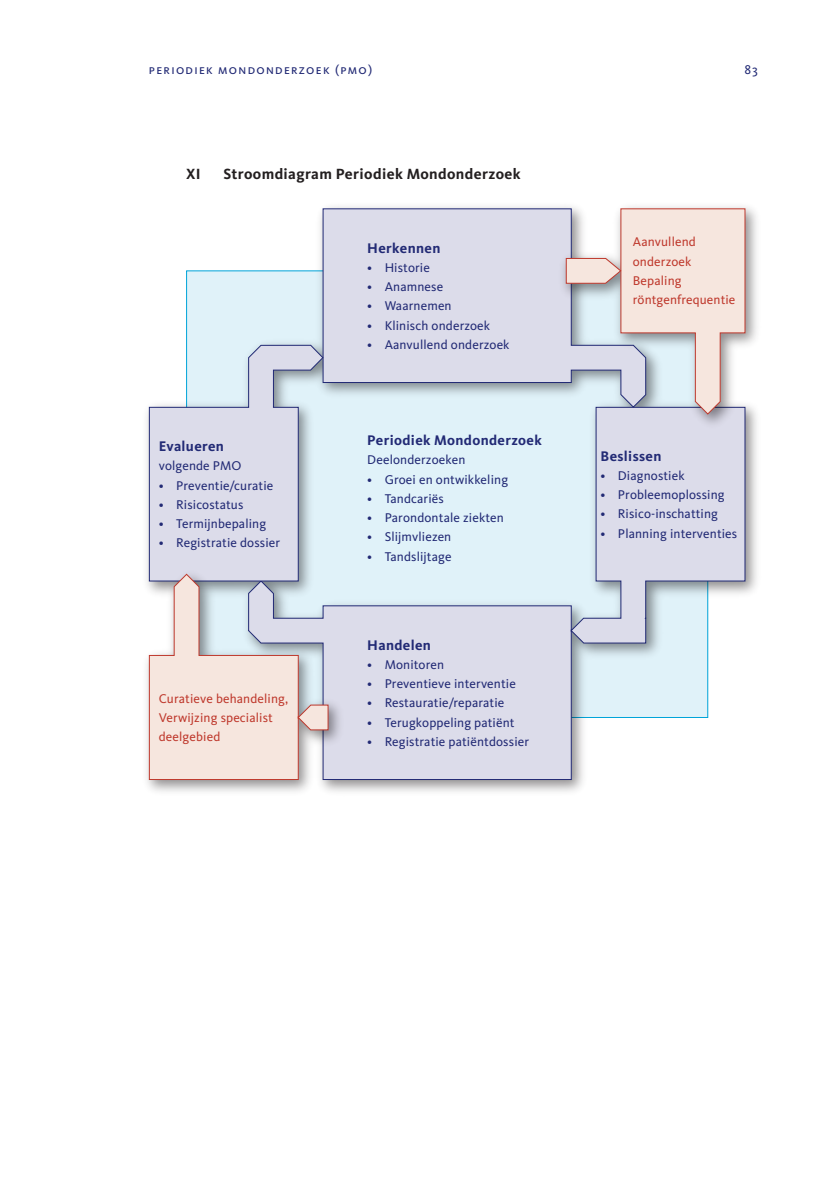
<style>
.page{position:relative;width:819px;height:1191px;background:#fff}
.page>*{position:absolute;margin:0;border:0;box-sizing:border-box;transform-origin:0 0}
.t1{font:700 15.4px "Kievit";letter-spacing:.025em;color:#231f20}
.t2{font:15.4px "Kievit Bold SC";color:#231f20}
.t3{font:700 14.35px "Kievit";letter-spacing:.025em;color:#222a75}
.t4{font:13.12px "Kievit";letter-spacing:.01em;color:#222a75}
.t5{font:13.12px/19.2px "Kievit";letter-spacing:.01em;color:#bf392d}
.t6{font:13.12px "Kievit Book SC";letter-spacing:.1em;color:#222a75}
</style>
<div class="page">
<img style="left:146px;top:206px;width:611px;height:586px">
<svg style="left:324px;top:408px;width:421px;height:372px;background:#dde6f0"></svg>
<svg style="left:322px;top:208px;width:234px;height:200px;background:#d7d9e7"></svg>
<svg style="left:148px;top:344px;width:176px;height:219px;background:#d7dce9"></svg>
<img style="left:556px;top:206px;width:201px;height:231px">
<svg style="left:565px;top:208px;width:180px;height:207px;background:#e2dddd"></svg>
<img style="left:146px;top:563px;width:205px;height:229px">
<svg style="left:148px;top:573px;width:181px;height:207px;background:#e4dcdb"></svg>
<p class="t6" style="left:149px;top:63px;width:225px">periodiek mondonderzoek (pmo)</p>
<p class="t4" style="left:744px;top:63px;width:15px">83</p>
<p class="t2" style="left:186px;top:165px;width:16px">XI</p>
<p class="t1" style="left:223px;top:165px;width:299px">Stroomdiagram Periodiek Mondonderzoek</p>
<p class="t3" style="left:159px;top:438px;width:67px">Evalueren</p>
<p class="t4" style="left:159px;top:458px;width:84px">volgende PMO</p>
<p class="t4" style="left:159px;top:478px;width:116px">• Preventie/curatie</p>
<p class="t4" style="left:159px;top:497px;width:86px">• Risicostatus</p>
<p class="t4" style="left:159px;top:516px;width:109px">• Termijnbepaling</p>
<p class="t4" style="left:159px;top:535px;width:123px">• Registratie dossier</p>
<p class="t5" style="left:159px;top:689px;width:131px">Curatieve behandeling,<br>Verwijzing specialist deelgebied</p>
<p class="t3" style="left:367px;top:239px;width:75px">Herkennen</p>
<p class="t4" style="left:367px;top:260px;width:64px">• Historie</p>
<p class="t4" style="left:367px;top:279px;width:77px">• Anamnese</p>
<p class="t4" style="left:367px;top:298px;width:86px">• Waarnemen</p>
<p class="t4" style="left:367px;top:318px;width:124px">• Klinisch onderzoek</p>
<p class="t4" style="left:367px;top:337px;width:144px">• Aanvullend onderzoek</p>
<p class="t3" style="left:367px;top:432px;width:176px">Periodiek Mondonderzoek</p>
<p class="t4" style="left:367px;top:452px;width:100px">Deelonderzoeken</p>
<p class="t4" style="left:367px;top:472px;width:142px">• Groei en ontwikkeling</p>
<p class="t4" style="left:367px;top:491px;width:78px">• Tandcariës</p>
<p class="t4" style="left:367px;top:510px;width:138px">• Parondontale ziekten</p>
<p class="t4" style="left:367px;top:529px;width:85px">• Slijmvliezen</p>
<p class="t4" style="left:367px;top:549px;width:86px">• Tandslijtage</p>
<p class="t3" style="left:367px;top:636px;width:65px">Handelen</p>
<p class="t4" style="left:367px;top:657px;width:78px">• Monitoren</p>
<p class="t4" style="left:367px;top:676px;width:150px">• Preventieve interventie</p>
<p class="t4" style="left:367px;top:695px;width:138px">• Restauratie/reparatie</p>
<p class="t4" style="left:367px;top:715px;width:149px">• Terugkoppeling patiënt</p>
<p class="t4" style="left:367px;top:734px;width:163px">• Registratie patiëntdossier</p>
<p class="t5" style="left:632px;top:233px;width:104px">Aanvullend onderzoek<br>Bepaling röntgenfrequentie</p>
<p class="t3" style="left:600px;top:447px;width:62px">Beslissen</p>
<p class="t4" style="left:600px;top:468px;width:86px">• Diagnostiek</p>
<p class="t4" style="left:600px;top:487px;width:126px">• Probleemoplossing</p>
<p class="t4" style="left:600px;top:506px;width:119px">• Risico-inschatting</p>
<p class="t4" style="left:600px;top:526px;width:138px">• Planning interventies</p>
</div>
